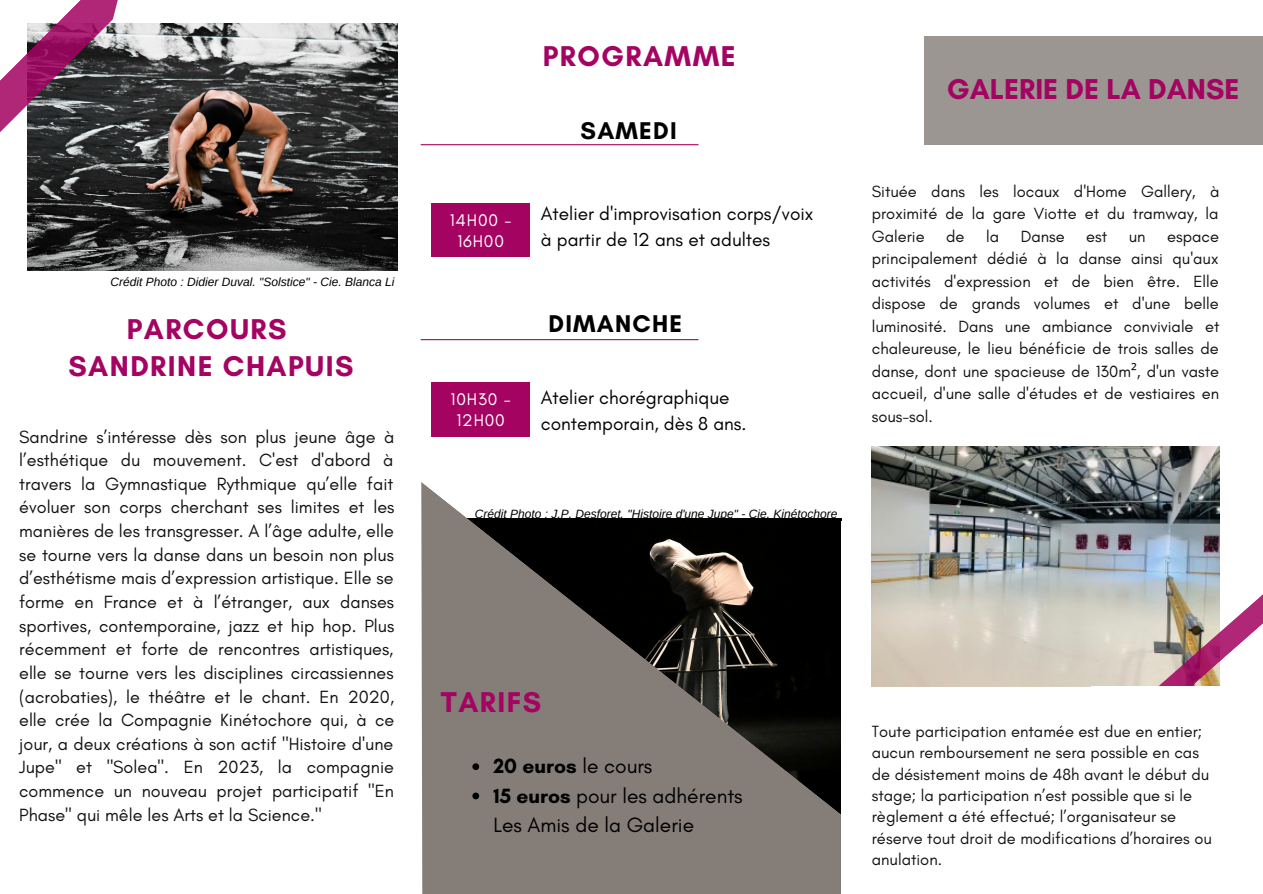
<style>
.page{position:relative;width:1263px;height:894px;background:#fff}
.page>*{position:absolute;margin:0;border:0;box-sizing:border-box;transform-origin:0 0}
.t1{font:700 29.25px "Glacial Indifference";color:#a40362}
.t2{font:700 29.1px/37px "Glacial Indifference";letter-spacing:.05em;color:#a40362;text-align:center}
.t3{font:700 24.6px "Glacial Indifference";letter-spacing:.05em;color:#000}
.t4{font:21px/29.2px "Glacial Indifference";color:#000}
.t5{font:19.05px/25.8px "Glacial Indifference";color:#000}
.t6{font:18px/23.5px "Glacial Indifference";color:#121212;text-align:justify}
.t7{font:17.1px/21.3px "Glacial Indifference";letter-spacing:.05em;color:#fff;text-align:center}
.t8{font:16.5px/22.5px "Glacial Indifference";color:#121212;text-align:justify}
.t9{font:italic 12px "Arimo";color:#000}
.s1{font-family:"Noto Sans"}
.s2{font-weight:700}
</style>
<div class="page">
<div style="left:924px;top:36px;width:338px;height:109px;background:#9c9692"></div>
<img style="left:27px;top:23px;width:370px;height:248px">
<svg style="left:0;top:0;width:131px;height:160px"></svg>
<svg style="left:421px;top:481px;width:451px;height:412px;background:#6c6763"></svg>
<div style="left:841px;top:521px;width:141px;height:372px;background:#fff"></div>
<img style="left:872px;top:446px;width:347px;height:240px">
<img style="left:1155px;top:575px;width:108px;height:111px">
<hr style="left:421px;top:339px;width:277px;height:1px;background:#a70767">
<div style="left:431px;top:203px;width:99px;height:54px;background:#a40362"></div>
<div style="left:431px;top:382px;width:99px;height:54px;background:#a40362"></div>
<hr style="left:421px;top:144px;width:277px;height:1px;background:#a70767">
<svg style="left:472px;top:763px;width:7px;height:6px"></svg>
<svg style="left:472px;top:792px;width:7px;height:7px"></svg>
<p class="t9" style="left:111px;top:274px;width:285px">Crédit Photo : Didier Duval. "Solstice" - Cie. Blanca Li</p>
<h2 class="t2" style="left:68px;top:310px;width:286px">PARCOURS<br>SANDRINE CHAPUIS</h2>
<p class="t6" style="left:19px;top:424px;width:377px">Sandrine s’intéresse dès son plus jeune âge à l’esthétique du mouvement. C'est d'abord à travers la Gymnastique Rythmique qu’elle fait évoluer son corps cherchant ses limites et les manières de les transgresser. A l’âge adulte, elle se tourne vers la danse dans un besoin non plus d’esthétisme mais d’expression artistique. Elle se forme en France et à l’étranger, aux danses sportives, contemporaine, jazz et hip hop. Plus récemment et forte de rencontres artistiques, elle se tourne vers les disciplines circassiennes (acrobaties), le théâtre et le chant. En 2020, elle crée la Compagnie Kinétochore qui, à ce jour, a deux créations à son actif "Histoire d'une Jupe" et "Solea". En 2023, la compagnie commence un nouveau projet participatif "En Phase" qui mêle les Arts et la Science."</p>
<h2 class="t2" style="left:543px;top:37px;width:195px">PROGRAMME</h2>
<p class="t7" style="left:450px;top:209px;width:63px">14H00 -<br>16H00</p>
<p class="t7" style="left:451px;top:388px;width:62px">10H30 -<br>12H00</p>
<h3 class="t3" style="left:581px;top:115px;width:98px">SAMEDI</h3>
<p class="t5" style="left:541px;top:200px;width:274px">Atelier d'improvisation corps/voix à partir de 12 ans et adultes</p>
<h3 class="t3" style="left:548px;top:309px;width:135px">DIMANCHE</h3>
<p class="t5" style="left:541px;top:384px;width:207px">Atelier chorégraphique contemporain, dès 8 ans.</p>
<p class="t9" style="left:475px;top:507px;width:364px">Crédit Photo : J.P. Desforet. "Histoire d'une Jupe" - Cie. Kinétochore</p>
<h1 class="t1" style="left:947px;top:71px;width:294px">GALERIE DE LA DANSE</h1>
<p class="t8" style="left:872px;top:180px;width:349px">Située dans les locaux d'Home Gallery, à proximité de la gare Viotte et du tramway, la Galerie</p>
<p class="t8" style="left:946px;top:225px;width:20px">de</p>
<p class="t8" style="left:986px;top:225px;width:15px">la</p>
<p class="t8" style="left:1021px;top:225px;width:46px">Danse</p>
<p class="t8" style="left:1086px;top:225px;width:23px">est</p>
<p class="t8" style="left:1129px;top:225px;width:18px">un</p>
<p class="t8" style="left:872px;top:225px;width:349px;text-indent:295px">espace principalement dédié à la danse ainsi qu'aux activités d'expression et de bien être. Elle dispose de grands volumes et d'une belle luminosité. Dans une ambiance conviviale et chaleureuse, le lieu bénéficie de trois salles de danse, dont une spacieuse de 130m<span class="s1">²</span>, d'un vaste accueil, d'une salle d'études et de vestiaires en sous-sol.</p>
<h2 class="t2" style="left:441px;top:682px;width:102px">TARIFS</h2>
<p class="t4" style="left:493px;top:751px;width:251px"><span class="s2">20 euros</span> le cours<br><span class="s2">15 euros</span> pour les adhérents<br>Les Amis de la Galerie</p>
<p class="t8" style="left:872px;top:720px;width:342px;line-height:21.3px;text-align:left">Toute participation entamée est due en entier; aucun remboursement ne sera possible en cas de désistement moins de 48h avant le début du stage; la participation n’est possible que si le règlement a été effectué; l’organisateur se réserve tout droit de modifications d’horaires ou anulation.</p>
</div>
